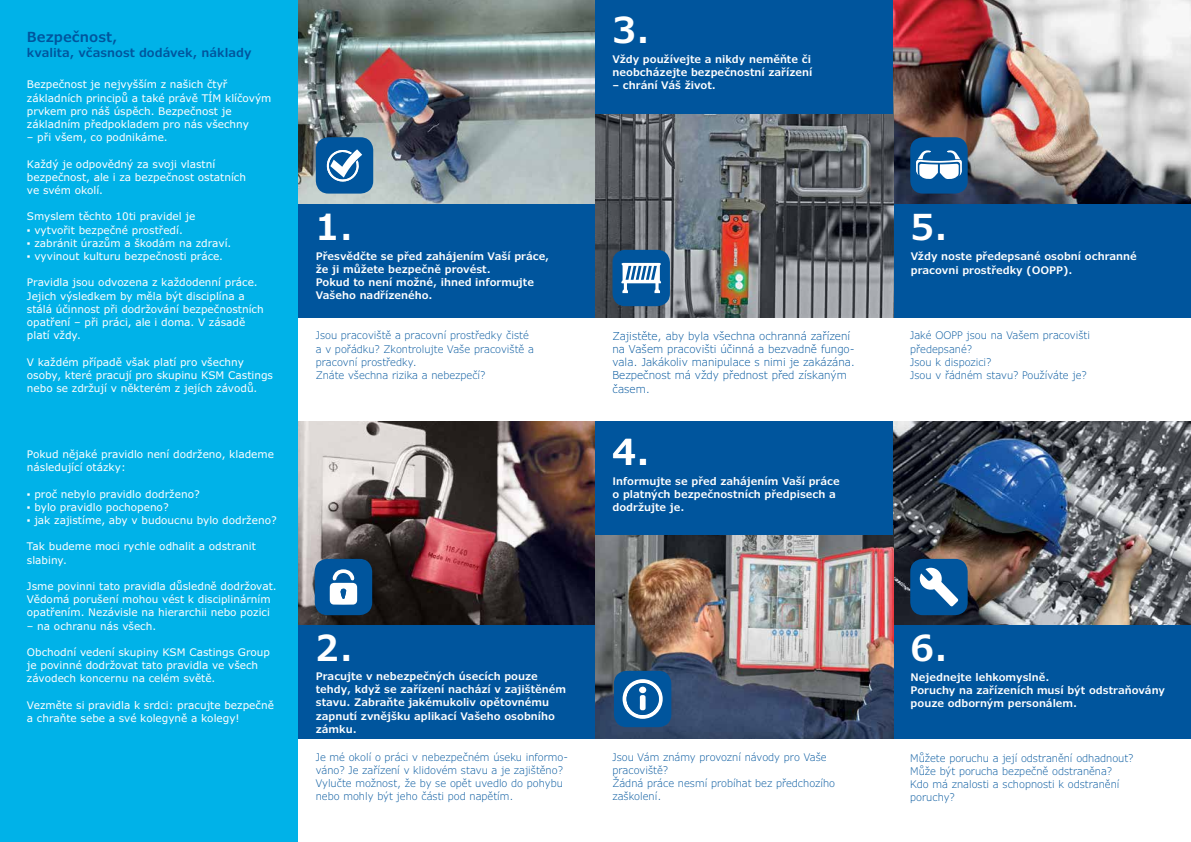
<style>
.page{position:relative;width:1191px;height:842px;background:#fff}
.page>*{position:absolute;margin:0;border:0;box-sizing:border-box;transform-origin:0 0}
.t1{font:600 36px "Verdana Pro";color:#fff}
.t2{font:600 14px "Verdana Pro";color:#00559d}
.t3{font:600 12px "Verdana Pro";color:#00559d}
.t4{font:300 11px/13.2px "Verdana Pro";color:#00559d}
.t5{font:10.5px/13.2px "Verdana Pro";color:#fff}
.t6{font:300 10.5px/13.2px "Verdana Pro";color:#00559d}
.t7{font:600 10.5px/13.2px "Verdana Pro";color:#fff}
</style>
<div class="page">
<img style="left:893px;top:0;width:298px;height:204px">
<img style="left:893px;top:421px;width:298px;height:204px">
<img style="left:298px;top:421px;width:297px;height:204px">
<img style="left:298px;top:0;width:297px;height:204px">
<div style="left:281px;top:204px;width:329px;height:113px;background:#00559d"></div>
<div style="left:281px;top:625px;width:323px;height:113px;background:#00559d"></div>
<div style="left:884px;top:625px;width:307px;height:113px;background:#00559d"></div>
<div style="left:316px;top:137px;width:57px;height:57px;background:#00559d;border-radius:13px"></div>
<svg style="left:326px;top:149px;width:36px;height:33px"></svg>
<div style="left:884px;top:204px;width:307px;height:113px;background:#00559d"></div>
<div style="left:0;top:0;width:298px;height:842px;background:#00b2e8"></div>
<div style="left:315px;top:559px;width:57px;height:56px;background:#00559d;border-radius:13px"></div>
<svg style="left:330px;top:569px;width:27px;height:36px"></svg>
<div style="left:910px;top:559px;width:57px;height:56px;background:#00559d;border-radius:13px"></div>
<svg style="left:919px;top:568px;width:40px;height:39px"></svg>
<img style="left:595px;top:534px;width:298px;height:204px">
<div style="left:595px;top:421px;width:298px;height:113px;background:#00559d"></div>
<div style="left:614px;top:671px;width:57px;height:56px;background:#00559d;border-radius:13px"></div>
<svg style="left:622px;top:679px;width:40px;height:40px"></svg>
<div style="left:639px;top:686px;width:7px;height:7px;background:#fff;border-radius:50%"></div>
<img style="left:595px;top:113px;width:298px;height:204px">
<div style="left:595px;top:0;width:298px;height:113px;background:#00559d"></div>
<div style="left:612px;top:250px;width:58px;height:56px;background:#00559d;border-radius:13px"></div>
<svg style="left:621px;top:263px;width:40px;height:30px"></svg>
<div style="left:910px;top:137px;width:57px;height:57px;background:#00559d;border-radius:13px"></div>
<svg style="left:916px;top:150px;width:46px;height:29px"></svg>
<h2 class="t2" style="left:27px;top:28px;width:92px">Bezpečnost,</h2>
<p class="t3" style="left:27px;top:45px;width:226px">kvalita, včasnost dodávek, náklady</p>
<p class="t5" style="left:27px;top:78px;width:246px">Bezpečnost je nejvyšším z našich čtyř základních principů a také právě TÍM klíčovým prvkem pro náš úspěch. Bezpečnost je základním předpokladem pro nás všechny</p>
<p class="t5" style="left:27px;top:131px;width:142px">– při všem, co podnikáme.</p>
<p class="t5" style="left:27px;top:157px;width:221px">Každý je odpovědný za svoji vlastní bezpečnost, ale i za bezpečnost ostatních ve svém okolí.</p>
<p class="t5" style="left:27px;top:210px;width:170px">Smyslem těchto 10ti pravidel je</p>
<p class="t5" style="left:27px;top:223px;width:157px">▪ vytvořit bezpečné prostředí.</p>
<p class="t5" style="left:27px;top:236px;width:206px">▪ zabránit úrazům a škodám na zdraví.</p>
<p class="t5" style="left:27px;top:250px;width:198px">▪ vyvinout kulturu bezpečnosti práce.</p>
<p class="t5" style="left:27px;top:276px;width:238px">Pravidla jsou odvozena z každodenní práce.<br>Jejich výsledkem by měla být disciplína a stálá účinnost při dodržování bezpečnostních opatření – při práci, ale i doma. V zásadě platí vždy.</p>
<p class="t5" style="left:27px;top:355px;width:248px">V každém případě však platí pro všechny osoby, které pracují pro skupinu KSM Castings nebo se zdržují v některém z jejích závodů.</p>
<p class="t5" style="left:27px;top:448px;width:248px">Pokud nějaké pravidlo není dodrženo, klademe následující otázky:</p>
<p class="t5" style="left:27px;top:487px;width:174px">▪ proč nebylo pravidlo dodrženo?</p>
<p class="t5" style="left:27px;top:500px;width:143px">▪ bylo pravidlo pochopeno?</p>
<p class="t5" style="left:27px;top:514px;width:251px">▪ jak zajistíme, aby v budoucnu bylo dodrženo?</p>
<p class="t5" style="left:27px;top:540px;width:230px">Tak budeme moci rychle odhalit a odstranit slabiny.</p>
<p class="t5" style="left:27px;top:580px;width:251px">Jsme povinni tato pravidla důsledně dodržovat.<br>Vědomá porušení mohou vést k disciplinárním opatřením. Nezávisle na hierarchii nebo pozici</p>
<p class="t5" style="left:27px;top:619px;width:131px">– na ochranu nás všech.</p>
<p class="t5" style="left:27px;top:646px;width:245px">Obchodní vedení skupiny KSM Castings Group je povinné dodržovat tato pravidla ve všech závodech koncernu na celém světě.</p>
<p class="t5" style="left:27px;top:698px;width:248px">Vezměte si pravidla k srdci: pracujte bezpečně a chraňte sebe a své kolegyně a kolegy!</p>
<h1 class="t1" style="left:612px;top:6px;width:39px">3.</h1>
<p class="t7" style="left:612px;top:52px;width:201px">Vždy používejte a nikdy neměňte či neobcházejte bezpečnostní zařízení</p>
<p class="t7" style="left:612px;top:79px;width:105px">– chrání Váš život.</p>
<h1 class="t1" style="left:316px;top:203px;width:39px">1.</h1>
<h1 class="t1" style="left:910px;top:204px;width:39px">5.</h1>
<p class="t7" style="left:316px;top:249px;width:235px">Přesvědčte se před zahájením Vaší práce, že ji můžete bezpečně provést.<br>Pokud to není možné, ihned informujte<br>Vašeho nadřízeného.</p>
<p class="t7" style="left:910px;top:250px;width:227px">Vždy noste předepsané osobní ochranné pracovni prostředky (OOPP).</p>
<p class="t6" style="left:316px;top:329px;width:220px">Jsou pracoviště a pracovní prostředky čisté a v pořádku? Zkontrolujte Vaše pracoviště a pracovní prostředky.<br>Znáte všechna rizika a nebezpečí?</p>
<p class="t4" style="left:612px;top:329px;width:244px">Zajistěte, aby byla všechna ochranná zařízení na Vašem pracovišti účinná a bezvadně fungo&shy;vala. Jakákoliv manipulace s nimi je zakázána.<br>Bezpečnost má vždy přednost před získaným časem.</p>
<p class="t6" style="left:910px;top:329px;width:181px">Jaké OOPP jsou na Vašem pracovišti předepsané?<br>Jsou k dispozici?<br>Jsou v řádném stavu? Používáte je?</p>
<h1 class="t1" style="left:612px;top:429px;width:39px">4.</h1>
<p class="t7" style="left:612px;top:475px;width:229px">Informujte se před zahájením Vaší práce o platných bezpečnostních předpisech a dodržujte je.</p>
<h1 class="t1" style="left:316px;top:625px;width:39px">2.</h1>
<h1 class="t1" style="left:910px;top:625px;width:39px">6.</h1>
<p class="t7" style="left:316px;top:670px;width:252px">Pracujte v nebezpečných úsecích pouze tehdy, když se zařízení nachází v zajištěném stavu. Zabraňte jakémukoliv opětovnému zapnutí zvnějšku aplikací Vašeho osobního zámku.</p>
<p class="t7" style="left:910px;top:670px;width:256px">Nejednejte lehkomyslně.<br>Poruchy na zařízeních musí být odstraňovány pouze odborným personálem.</p>
<p class="t6" style="left:316px;top:751px;width:254px">Je mé okolí o práci v nebezpečném úseku informo&shy;váno? Je zařízení v klidovém stavu a je zajištěno?<br>Vylučte možnost, že by se opět uvedlo do pohybu nebo mohly být jeho části pod napětím.</p>
<p class="t6" style="left:910px;top:752px;width:225px">Můžete poruchu a její odstranění odhadnout?<br>Může být porucha bezpečně odstraněna?<br>Kdo má znalosti a schopnosti k odstranění poruchy?</p>
<p class="t6" style="left:612px;top:751px;width:224px">Jsou Vám známy provozní návody pro Vaše pracoviště?<br>Žádná práce nesmí probíhat bez předchozího zaškolení.</p>
</div>
